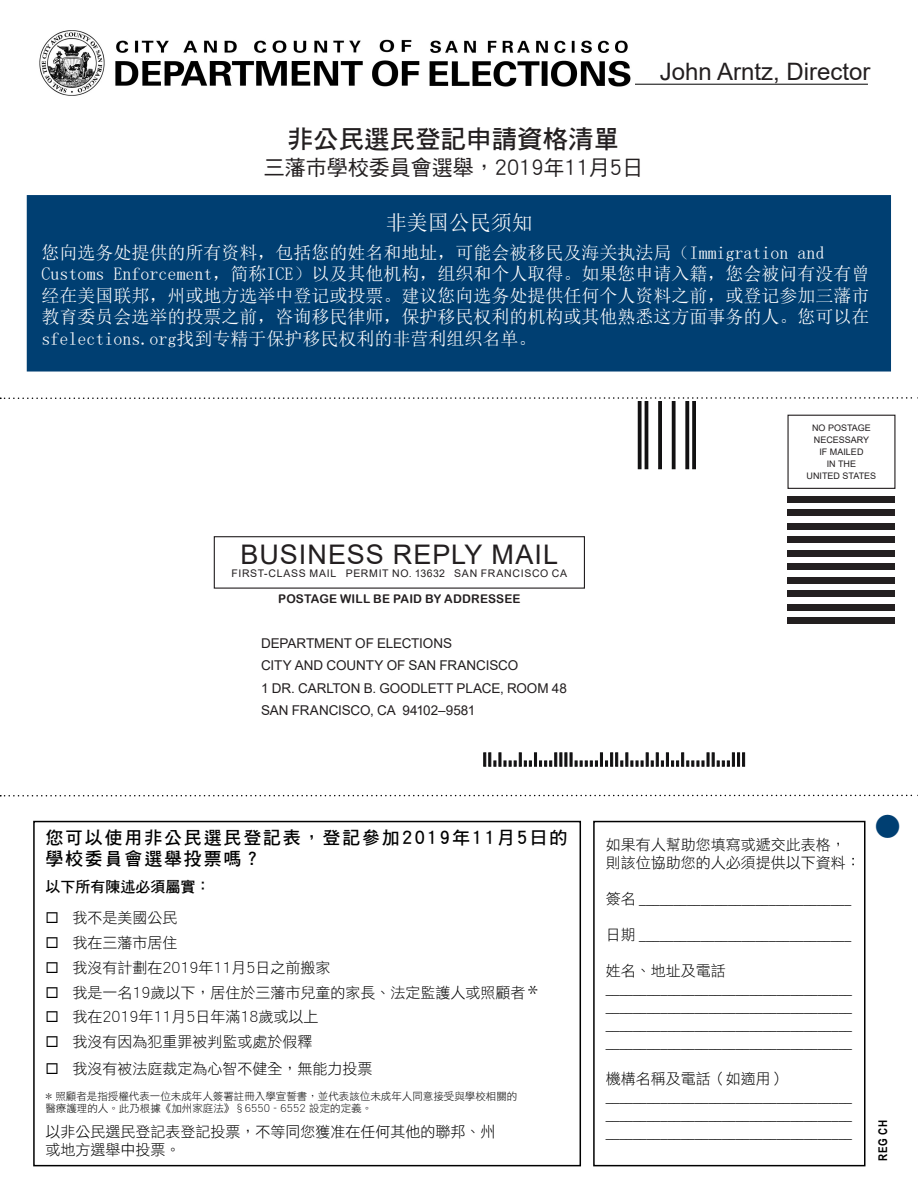
<style>
.page{position:relative;width:918px;height:1188px;background:#fff}
.page>*{position:absolute;margin:0;border:0;box-sizing:border-box;transform-origin:0 0}
.t1{font:27px "Arial";letter-spacing:.04em;color:#231f20}
.t2{font:25.5px "DF Hei HK W7";color:#231f20}
.t3{font:24px "Arial";color:#231f20}
.t4{font:21px "DF Hei HK W5";color:#231f20}
.t5{font:21px "Sim Sun";color:#fff}
.t6{font:18px/21.6px "Sim Sun";color:#fff}
.t7{font:18px/21.6px "DF Hei HK W7";letter-spacing:.1em;color:#000}
.t8{font:15px "Arial Narrow";color:#000}
.t9{font:15px/18px "DF Hei HK W3";color:#000}
.t10{font:15px "DF Hei HK W7";color:#000}
.t11{font:13.5px "Arial";letter-spacing:-.01em;color:#231f20}
.t12{font:12px "Arial Rounded MT Bold";letter-spacing:.015em;color:#231f20}
.t13{font:700 12px "Arial Narrow";color:#000}
.t14{font:10.5px/12.6px "DF Hei HK W3";color:#000}
.t15{font:10.5px "Arial";letter-spacing:.065em;color:#231f20}
.t16{font:9px "Arial";color:#231f20}
.s1{font-family:"DF Hei HK W3"}
</style>
<div class="page">
<div style="left:33px;top:821px;width:548px;height:345px;border:2px solid #000"></div>
<div style="left:27px;top:195px;width:864px;height:177px;background:#003f72;border:2px solid #003f72"></div>
<hr style="left:39px;top:84px;width:829px;height:1px;background:#000">
<img style="left:39px;top:30px;width:596px;height:66px">
<svg style="left:484px;top:753px;width:261px;height:13px"></svg>
<div style="left:638px;top:401px;width:3px;height:68px;border:1px solid #121112"></div>
<div style="left:645px;top:401px;width:3px;height:68px;border:1px solid #121112"></div>
<div style="left:658px;top:401px;width:4px;height:68px;border:1px solid #121112"></div>
<div style="left:672px;top:401px;width:3px;height:68px;border:1px solid #121112"></div>
<div style="left:685px;top:401px;width:4px;height:68px;border:1px solid #121112"></div>
<div style="left:692px;top:401px;width:4px;height:68px;border:1px solid #121112"></div>
<div style="left:788px;top:496px;width:108px;height:7px;background:#231f20"></div>
<div style="left:787px;top:415px;width:108px;height:74px;border:1px solid #231f20"></div>
<div style="left:788px;top:510px;width:108px;height:6px;background:#231f20"></div>
<div style="left:788px;top:523px;width:108px;height:7px;background:#231f20"></div>
<div style="left:788px;top:537px;width:108px;height:6px;background:#231f20"></div>
<div style="left:788px;top:550px;width:108px;height:7px;background:#231f20"></div>
<div style="left:788px;top:564px;width:108px;height:6px;background:#231f20"></div>
<div style="left:788px;top:577px;width:108px;height:7px;background:#231f20"></div>
<div style="left:788px;top:591px;width:108px;height:6px;background:#231f20"></div>
<div style="left:788px;top:604px;width:108px;height:7px;background:#231f20"></div>
<div style="left:788px;top:618px;width:108px;height:6px;background:#231f20"></div>
<div style="left:214px;top:536px;width:371px;height:53px;border:1px solid #231f20"></div>
<svg style="left:0;top:397px;width:918px;height:2px"></svg>
<svg style="left:0;top:795px;width:918px;height:2px"></svg>
<div style="left:593px;top:821px;width:273px;height:345px;border:2px solid #000"></div>
<p class="t3" style="left:660px;top:55px;width:212px">John Arntz, Director</p>
<p class="t2" style="left:288px;top:125px;width:333px">非公民選民登記申請資格清單</p>
<p class="t4" style="left:264px;top:156px;width:381px">三藩市學校委員會選舉，2019年11月5日</p>
<p class="t5" style="left:386px;top:212px;width:148px">非美国公民须知</p>
<p class="t6" style="left:41px;top:241px;width:829px">您向选务处提供的所有资料，包括您的姓名和地址，可能会被移民及海关执法局（Immigration and Customs Enforcement，简称ICE）以及其他机构，组织和个人取得。如果您申请入籍，您会被问有没有曾经在美国联邦，州或地方选举中登记或投票。建议您向选务处提供任何个人资料之前，或登记参加三藩市教育委员会选举的投票之前，咨询移民律师，保护移民权利的机构或其他熟悉这方面事务的人。您可以在sfelections.org找到专精于保护移民权利的非营利组织名单。</p>
<p class="t1" style="left:240px;top:536px;width:319px">BUSINESS REPLY MAIL</p>
<p class="t15" style="left:232px;top:566px;width:337px">FIRST-CLASS MAIL PERMIT NO. 13632 SAN FRANCISCO CA</p>
<p class="t12" style="left:278px;top:591px;width:244px">POSTAGE WILL BE PAID BY ADDRESSEE</p>
<p class="t11" style="left:261px;top:634px;width:193px">DEPARTMENT OF ELECTIONS</p>
<p class="t11" style="left:261px;top:656px;width:259px">CITY AND COUNTY OF SAN FRANCISCO</p>
<p class="t11" style="left:261px;top:679px;width:307px">1 DR. CARLTON B. GOODLETT PLACE, ROOM 48</p>
<p class="t11" style="left:261px;top:701px;width:216px">SAN FRANCISCO, CA 94102–9581</p>
<p class="t16" style="left:812px;top:422px;width:60px">NO POSTAGE</p>
<p class="t16" style="left:814px;top:434px;width:57px">NECESSARY</p>
<p class="t16" style="left:819px;top:446px;width:46px">IF MAILED</p>
<p class="t16" style="left:827px;top:458px;width:31px">IN THE</p>
<p class="t16" style="left:807px;top:470px;width:71px">UNITED STATES</p>
<p class="t7" style="left:45px;top:826px;width:524px">您可以使用非公民選民登記表，登記參加2019年11月5日的學校委員會選舉投票嗎？</p>
<p class="t10" style="left:45px;top:878px;width:166px">以下所有陳述必須屬實：</p>
<p class="t9" style="left:72px;top:909px;width:106px">我不是美國公民</p>
<p class="t9" style="left:72px;top:933px;width:106px">我在三藩市居住</p>
<p class="t9" style="left:72px;top:958px;width:259px">我沒有計劃在2019年11月5日之前搬家</p>
<p class="t9" style="left:72px;top:983px;width:470px">我是一名19歲以下，居住於三藩市兒童的家長、法定監護人或照顧者*</p>
<p class="t9" style="left:72px;top:1008px;width:247px">我在2019年11月5日年滿18歲或以上</p>
<p class="t9" style="left:72px;top:1032px;width:241px">我沒有因為犯重罪被判監或處於假釋</p>
<p class="t9" style="left:72px;top:1059px;width:301px">我沒有被法庭裁定為心智不健全，無能力投票</p>
<p class="t14" style="left:45px;top:1090px;width:474px">* 照顧者是指授權代表一位未成年人簽署註冊入學宣誓書，並代表該位未成年人同意接受與學校相關的醫療護理的人。此乃根據《加州家庭法》§6550 - 6552 設定的定義。</p>
<p class="t9" style="left:45px;top:1122px;width:452px">以非公民選民登記表登記投票，不等同您獲准在任何其他的聯邦、州或地方選舉中投票。</p>
<p class="t9" style="left:606px;top:836px;width:256px">如果有人幫助您填寫或遞交此表格，則該位協助您的人必須提供以下資料：</p>
<p class="t8" style="left:606px;top:888px;width:247px"><span class="s1">簽名</span> _______________________________</p>
<p class="t8" style="left:606px;top:924px;width:247px"><span class="s1">日期</span> _______________________________</p>
<p class="t9" style="left:606px;top:962px;width:121px">姓名、地址及電話</p>
<p class="t8" style="left:606px;top:978px;width:248px">____________________________________</p>
<p class="t8" style="left:606px;top:996px;width:248px">____________________________________</p>
<p class="t8" style="left:606px;top:1014px;width:248px">____________________________________</p>
<p class="t8" style="left:606px;top:1032px;width:248px">____________________________________</p>
<p class="t9" style="left:606px;top:1070px;width:181px">機構名稱及電話（如適用）</p>
<p class="t8" style="left:606px;top:1086px;width:248px">____________________________________</p>
<p class="t8" style="left:606px;top:1104px;width:248px">____________________________________</p>
<p class="t8" style="left:606px;top:1122px;width:248px">____________________________________</p>
<p class="t13" style="left:874px;top:1161px;width:43px;rotate:-90deg">REG CH</p>
</div>
